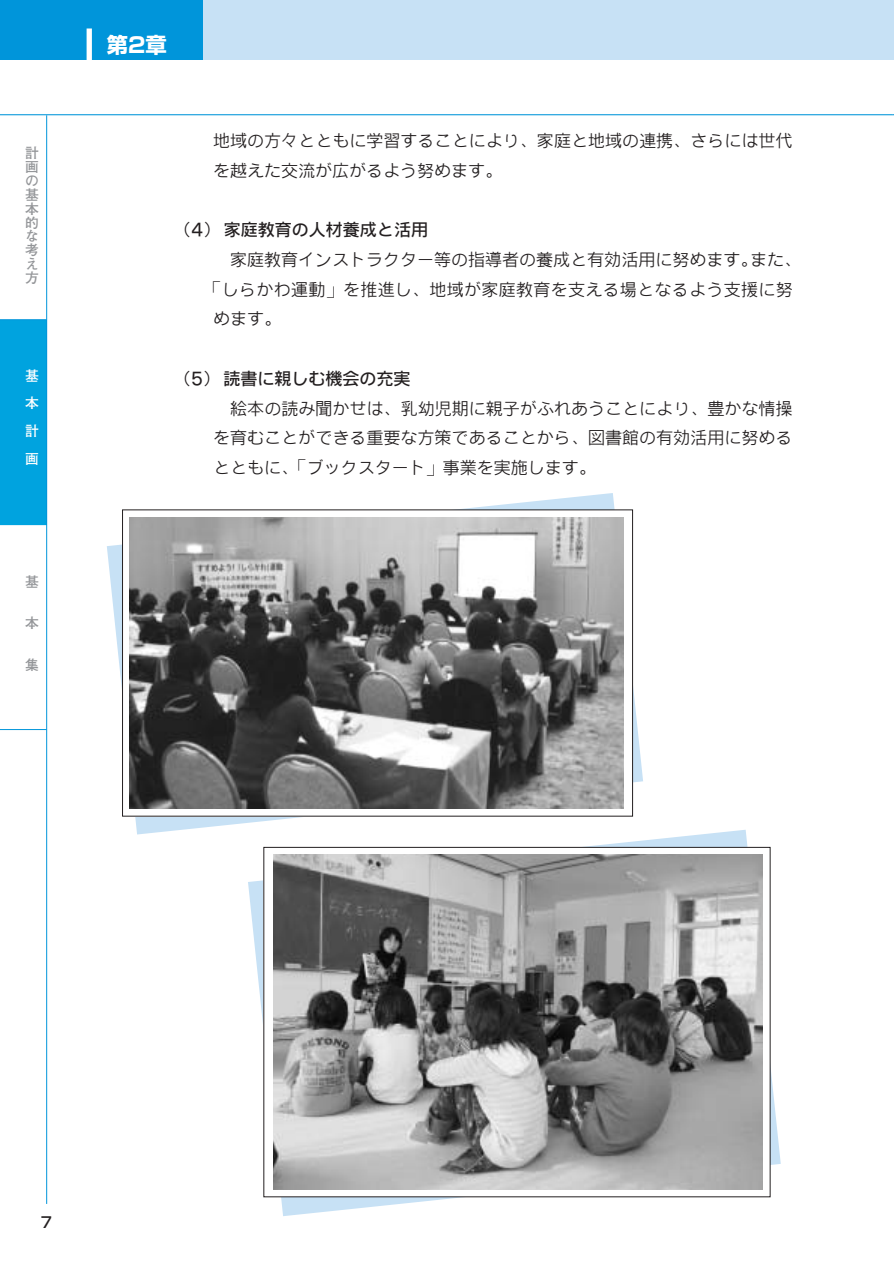
<style>
.page{position:relative;width:894px;height:1263px;background:#fff}
.page>*{position:absolute;margin:0;border:0;box-sizing:border-box;transform-origin:0 0}
.t1{font:700 21.3px "Shin Go";color:#fff}
.t2{font:16.95px/29.7px "NIS S1";color:#231f20}
.t3{font:16.95px "NIS S4";color:#231f20}
.t4{font:500 14.85px "Shin Go";color:#231f20}
.t5{font:700 13.8px/13.8px "Futo Go B101";color:#939598;text-align:justify}
.t6{font:700 13.8px/27.6px "Futo Go B101";color:#fff;text-align:justify}
</style>
<div class="page">
<hr style="left:0;top:524px;width:47px;height:1px;background:#0095da">
<hr style="left:0;top:729px;width:47px;height:1px;background:#0095da">
<div style="left:196px;top:0;width:697px;height:60px;background:#c7e1f5"></div>
<div style="left:0;top:0;width:203px;height:60px;background:#0095da"></div>
<div style="left:0;top:320px;width:47px;height:204px;background:#00a3df"></div>
<hr style="left:0;top:114px;width:893px;height:1px;background:#0095da">
<hr style="left:46px;top:115px;width:1px;height:1089px;background:#0095da">
<hr style="left:0;top:319px;width:47px;height:1px;background:#0095da">
<div style="left:87px;top:28px;width:5px;height:40px;background:#fff"></div>
<svg style="left:248px;top:830px;width:533px;height:386px"></svg>
<div style="left:264px;top:847px;width:506px;height:350px;background:#fff"></div>
<img style="left:273px;top:855px;width:490px;height:335px">
<svg style="left:107px;top:493px;width:536px;height:341px"></svg>
<div style="left:123px;top:510px;width:510px;height:306px;background:#fff"></div>
<div style="left:122px;top:510px;width:511px;height:306px;border:1px solid #231f20"></div>
<img style="left:129px;top:518px;width:494px;height:291px">
<hr style="left:893px;top:0;width:1px;height:60px;background:#c7e1f5">
<p class="t5" style="left:25px;top:148px;width:15px">計画の基本的な考え方</p>
<p class="t6" style="left:25px;top:363px;width:15px">基本計画</p>
<p class="t5" style="left:25px;top:576px;width:15px">基</p>
<p class="t5" style="left:25px;top:618px;width:15px">本</p>
<p class="t5" style="left:25px;top:659px;width:15px">集</p>
<p class="t1" style="left:107px;top:37px;width:61px">第2章</p>
<p class="t2" style="left:213px;top:128px;width:581px">地域の方々とともに学習することにより、家庭と地域の連携、さらには世代を越えた交流が広がるよう努めます。</p>
<p class="t3" style="left:179px;top:223px;width:250px">(4) 家庭教育の人材養成と活用</p>
<p class="t2" style="left:230px;top:247px;width:572px">家庭教育インストラクター等の指導者の養成と有効活用に努めます。また、</p>
<p class="t2" style="left:205px;top:277px;width:590px">「しらかわ運動」を推進し、地域が家庭教育を支える場となるよう支援に努</p>
<p class="t2" style="left:213px;top:306px;width:70px">めます。</p>
<p class="t3" style="left:179px;top:372px;width:233px">(5) 読書に親しむ機会の充実</p>
<p class="t2" style="left:230px;top:396px;width:564px">絵本の読み聞かせは、乳幼児期に親子がふれあうことにより、豊かな情操</p>
<p class="t2" style="left:213px;top:425px;width:581px">を育むことができる重要な方策であることから、図書館の有効活用に努める</p>
<p class="t2" style="left:213px;top:455px;width:384px">とともに、「ブックスタート」事業を実施します。</p>
<p class="t4" style="left:41px;top:1217px;width:13px">7</p>
</div>
